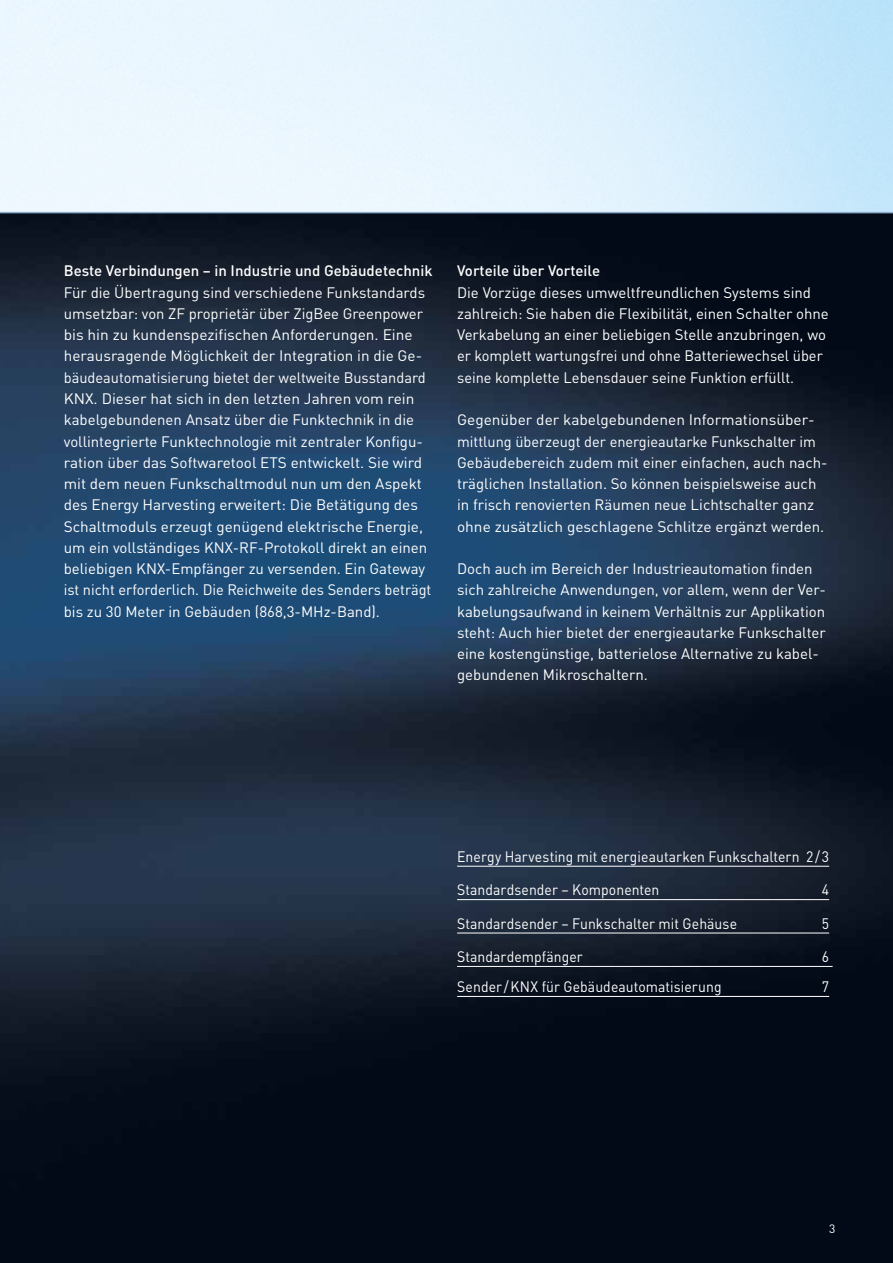
<style>
.page{position:relative;width:893px;height:1263px;background:#fff}
.page>*{position:absolute;margin:0;border:0;box-sizing:border-box;transform-origin:0 0}
.t1{font:15px/21.3px "CHERRYDIN Pro";color:#fff}
.t2{font:15px "CHERRYDIN Pro";color:#fff;scale:.93 1}
.t3{font:500 15px "CHERRYDIN Pro";color:#fff}
.t4{font:12px "CHERRYDIN Pro";color:#fff}
</style>
<div class="page">
<img style="left:0;top:0;width:893px;height:1263px">
<hr style="left:0;top:212px;width:893px;height:1px;background:#8caccd">
<hr style="left:457px;top:866px;width:372px;height:1px;background:#fff">
<hr style="left:457px;top:899px;width:372px;height:1px;background:#fff">
<hr style="left:457px;top:933px;width:372px;height:1px;background:#fff">
<hr style="left:457px;top:966px;width:376px;height:1px;background:#fff">
<hr style="left:457px;top:996px;width:372px;height:1px;background:#fff">
<p class="t3" style="left:64px;top:259px;width:370px">Beste Verbindungen – in Industrie und Gebäudetechnik</p>
<p class="t1" style="left:64px;top:280px;width:369px">Für die Übertragung sind verschiedene Funkstandards umsetzbar: von ZF proprietär über ZigBee Greenpower bis hin zu kundenspezifischen Anforderungen. Eine herausragende Möglichkeit der Integration in die Ge&shy;bäudeautomatisierung bietet der weltweite Busstandard KNX. Dieser hat sich in den letzten Jahren vom rein kabelgebundenen Ansatz über die Funktechnik in die vollintegrierte Funktechnologie mit zentraler Konfigu&shy;ration über das Softwaretool ETS entwickelt. Sie wird mit dem neuen Funkschaltmodul nun um den Aspekt des Energy Harvesting erweitert: Die Betätigung des Schaltmoduls erzeugt genügend elektrische Energie, um ein vollständiges KNX-RF-Protokoll direkt an einen beliebigen KNX-Empfänger zu versenden. Ein Gateway ist nicht erforderlich. Die Reichweite des Senders beträgt bis zu 30 Meter in Gebäuden (868,3-MHz-Band).</p>
<p class="t3" style="left:457px;top:259px;width:145px">Vorteile über Vorteile</p>
<p class="t1" style="left:457px;top:280px;width:373px">Die Vorzüge dieses umweltfreundlichen Systems sind zahlreich: Sie haben die Flexibilität, einen Schalter ohne Verkabelung an einer beliebigen Stelle anzubringen, wo er komplett wartungsfrei und ohne Batteriewechsel über seine komplette Lebensdauer seine Funktion erfüllt.</p>
<p class="t1" style="left:457px;top:408px;width:372px">Gegenüber der kabelgebundenen Informationsüber&shy;mittlung überzeugt der energieautarke Funkschalter im Gebäudebereich zudem mit einer einfachen, auch nach&shy;träglichen Installation. So können beispielsweise auch in frisch renovierten Räumen neue Lichtschalter ganz ohne zusätzlich geschlagene Schlitze ergänzt werden.</p>
<p class="t1" style="left:457px;top:556px;width:370px">Doch auch im Bereich der Industrieautomation finden sich zahlreiche Anwendungen, vor allem, wenn der Ver&shy;kabelungsaufwand in keinem Verhältnis zur Applikation steht: Auch hier bietet der energieautarke Funkschalter eine kostengünstige, batterielose Alternative zu kabel&shy;gebundenen Mikroschaltern.</p>
<p class="t2" style="left:457px;top:845px;width:402px">Energy Harvesting mit energieautarken Funkschaltern 2/3</p>
<p class="t2" style="left:457px;top:878px;width:219px">Standardsender – Komponenten</p>
<p class="t2" style="left:822px;top:878px;width:9px">4</p>
<p class="t2" style="left:457px;top:911px;width:303px">Standardsender – Funkschalter mit Gehäuse</p>
<p class="t2" style="left:822px;top:911px;width:9px">5</p>
<p class="t2" style="left:457px;top:945px;width:137px">Standardempfänger</p>
<p class="t2" style="left:822px;top:945px;width:9px">6</p>
<p class="t2" style="left:457px;top:975px;width:286px">Sender /KNX für Gebäudeautomatisierung</p>
<p class="t2" style="left:822px;top:975px;width:9px">7</p>
<p class="t4" style="left:829px;top:1219px;width:8px">3</p>
</div>
